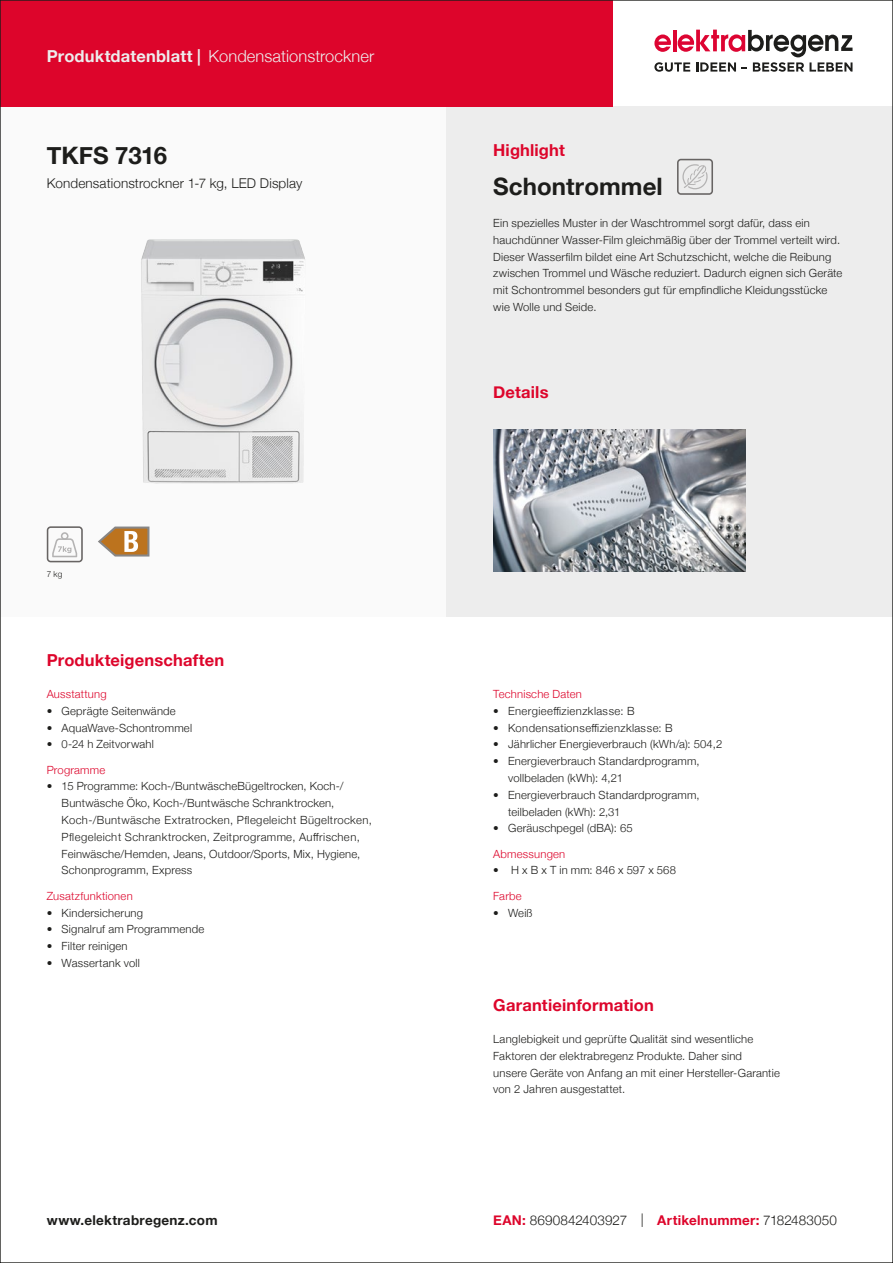
<style>
.page{position:relative;width:893px;height:1263px;background:#fff}
.page>*{position:absolute;margin:0;border:0;box-sizing:border-box;transform-origin:0 0}
.t1{font:700 24px "Helvetica Neue";color:#1d1d1b}
.t2{font:700 16.5px "Helvetica Neue";letter-spacing:.01em;color:#dd052b}
.t3{font:300 16.5px "Helvetica Neue";letter-spacing:.005em;color:#ededed}
.t4{font:700 16.5px "Helvetica Neue";letter-spacing:.01em;color:#ededed}
.t5{font:300 13.5px "Helvetica Neue";letter-spacing:.01em;color:#1d1d1b}
.t6{font:700 13.5px "Helvetica Neue";letter-spacing:.02em;color:#1d1d1b}
.t7{font:300 11.25px/16.8px "Helvetica Neue";letter-spacing:.02em;color:#1d1d1b}
.t8{font:300 11.25px "Helvetica Neue";letter-spacing:.02em;color:#dd052b}
.t9{font:300 8.25px "Helvetica Neue";color:#1d1d1b}
.s1{font-weight:700;color:#dd052b}
</style>
<div class="page">
<div style="left:0;top:106px;width:893px;height:511px;background:#fafafa"></div>
<div style="left:446px;top:106px;width:447px;height:511px;background:#ededed"></div>
<div style="left:0;top:0;width:612px;height:106px;background:#dd052b"></div>
<svg style="left:654px;top:30px;width:198px;height:42px"></svg>
<svg style="left:47px;top:526px;width:36px;height:36px"></svg>
<img style="left:141px;top:239px;width:164px;height:245px">
<svg style="left:677px;top:159px;width:36px;height:36px"></svg>
<img style="left:493px;top:429px;width:252px;height:143px">
<svg style="left:98px;top:526px;width:52px;height:31px"></svg>
<h2 class="t4" style="left:47px;top:44px;width:156px">Produktdatenblatt |</h2>
<h2 class="t3" style="left:208px;top:43px;width:167px">Kondensationstrockner</h2>
<h1 class="t1" style="left:47px;top:136px;width:122px">TKFS 7316</h1>
<p class="t5" style="left:47px;top:172px;width:257px">Kondensationstrockner 1-7 kg, LED Display</p>
<p class="t9" style="left:47px;top:567px;width:17px">7 kg</p>
<h2 class="t2" style="left:47px;top:647px;width:179px">Produkteigenschaften</h2>
<p class="t8" style="left:47px;top:685px;width:61px">Ausstattung</p>
<p class="t7" style="left:47px;top:701px;width:130px">• Geprägte Seitenwände</p>
<p class="t7" style="left:47px;top:718px;width:147px">• AquaWave-Schontrommel</p>
<p class="t7" style="left:47px;top:735px;width:108px">• 0-24 h Zeitvorwahl</p>
<p class="t8" style="left:47px;top:760px;width:60px">Programme</p>
<p class="t7" style="left:62px;top:777px;width:312px;text-indent:-15px">• 15 Programme: Koch-/BuntwäscheBügeltrocken, Koch-/ Buntwäsche Öko, Koch-/Buntwäsche Schranktrocken, Koch-/Buntwäsche Extratrocken, Pflegeleicht Bügeltrocken, Pflegeleicht Schranktrocken, Zeitprogramme, Auffrischen, Feinwäsche/Hemden, Jeans, Outdoor/Sports, Mix, Hygiene, Schonprogramm, Express</p>
<p class="t8" style="left:47px;top:887px;width:87px">Zusatzfunktionen</p>
<p class="t7" style="left:47px;top:903px;width:98px">• Kindersicherung</p>
<p class="t7" style="left:47px;top:920px;width:159px">• Signalruf am Programmende</p>
<p class="t7" style="left:47px;top:937px;width:82px">• Filter reinigen</p>
<p class="t7" style="left:47px;top:954px;width:95px">• Wassertank voll</p>
<p class="t6" style="left:47px;top:1209px;width:172px">www.elektrabregenz.com</p>
<h2 class="t2" style="left:493px;top:138px;width:73px">Highlight</h2>
<h1 class="t1" style="left:493px;top:167px;width:171px">Schontrommel</h1>
<p class="t7" style="left:493px;top:214px;width:351px">Ein spezielles Muster in der Waschtrommel sorgt dafür, dass ein hauchdünner Wasser-Film gleichmäßig über der Trommel verteilt wird.<br>Dieser Wasserfilm bildet eine Art Schutzschicht, welche die Reibung zwischen Trommel und Wäsche reduziert. Dadurch eignen sich Geräte mit Schontrommel besonders gut für empfindliche Kleidungsstücke wie Wolle und Seide.</p>
<h2 class="t2" style="left:493px;top:379px;width:57px">Details</h2>
<p class="t8" style="left:493px;top:685px;width:90px">Technische Daten</p>
<p class="t7" style="left:493px;top:701px;width:143px">• Energieeffizienzklasse: B</p>
<p class="t7" style="left:493px;top:718px;width:181px">• Kondensationseffizienzklasse: B</p>
<p class="t7" style="left:493px;top:735px;width:230px">• Jährlicher Energieverbrauch (kWh/a): 504,2</p>
<p class="t7" style="left:508px;top:752px;width:193px;text-indent:-15px">• Energieverbrauch Standardprogramm, vollbeladen (kWh): 4,21</p>
<p class="t7" style="left:508px;top:785px;width:193px;text-indent:-15px">• Energieverbrauch Standardprogramm, teilbeladen (kWh): 2,31</p>
<p class="t7" style="left:493px;top:819px;width:141px">• Geräuschpegel (dBA): 65</p>
<p class="t8" style="left:493px;top:844px;width:74px">Abmessungen</p>
<p class="t7" style="left:493px;top:861px;width:184px">• H x B x T in mm: 846 x 597 x 568</p>
<p class="t8" style="left:493px;top:887px;width:30px">Farbe</p>
<p class="t7" style="left:493px;top:903px;width:41px">• Weiß</p>
<h2 class="t2" style="left:493px;top:992px;width:162px">Garantieinformation</h2>
<p class="t7" style="left:493px;top:1030px;width:288px">Langlebigkeit und geprüfte Qualität sind wesentliche Faktoren der elektrabregenz Produkte. Daher sind<br>unsere Geräte von Anfang an mit einer Hersteller-Garantie von 2 Jahren ausgestattet.</p>
<p class="t5" style="left:493px;top:1209px;width:345px"><span class="s1">EAN:</span> 8690842403927 | <span class="s1">Artikelnummer:</span> 7182483050</p>
</div>
